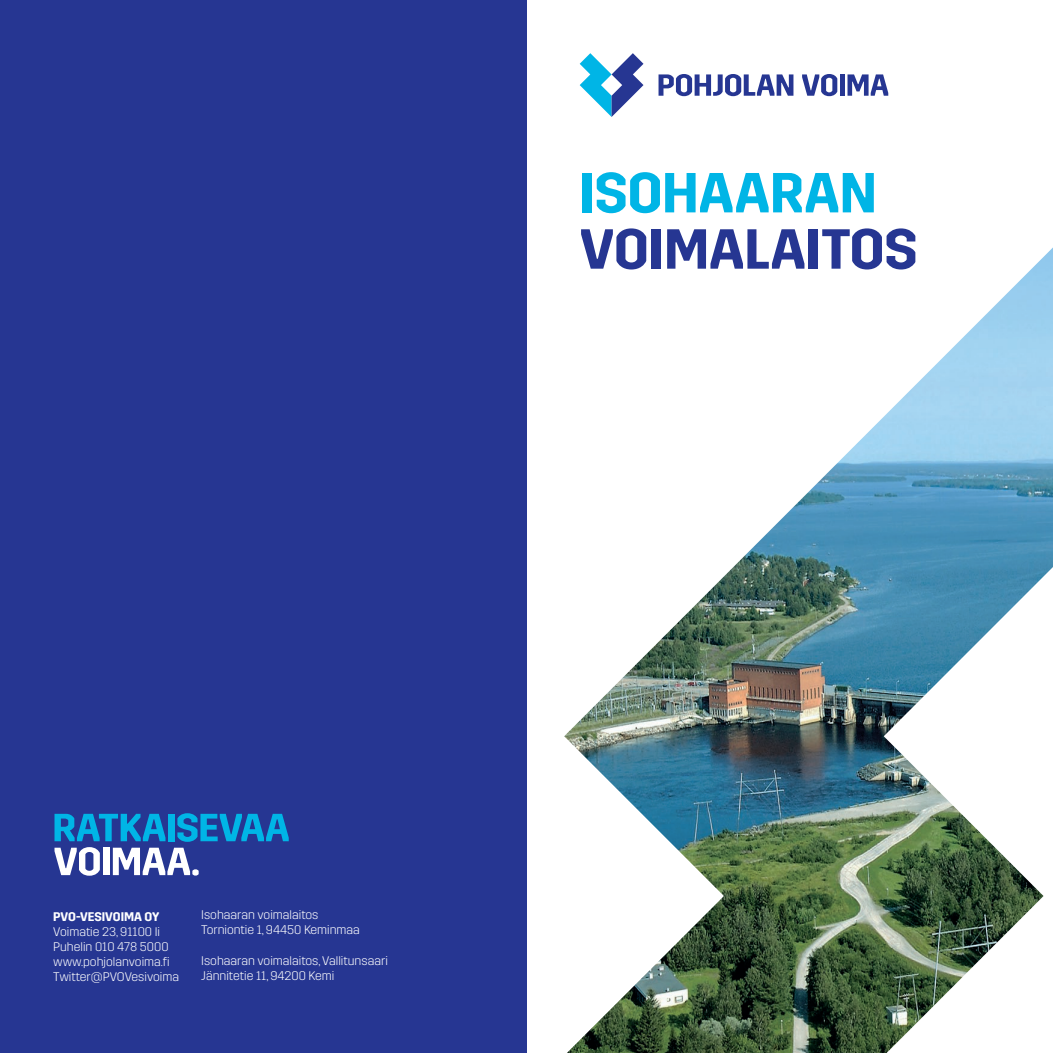
<style>
.page{position:relative;width:1053px;height:1053px;background:#fff}
.page>*{position:absolute;margin:0;border:0;box-sizing:border-box;transform-origin:0 0}
.t1{font:600 56.25px "Trim";letter-spacing:-.005em;color:#263692}
.t2{font:600 56.25px "Trim";letter-spacing:-.005em;color:#00b5e6}
.Yhteystiedot___yleis{font:300 12.5px "Trim";color:#fff}
.t3{font:600 12.5px "Trim";color:#fff}
</style>
<div class="page">
<div style="left:0;top:0;width:526px;height:1052px;background:#263692"></div>
<img style="left:564px;top:248px;width:488px;height:804px">
<svg style="left:579px;top:53px;width:64px;height:64px"></svg>
<svg style="left:658px;top:74px;width:135px;height:22px"></svg>
<svg style="left:802px;top:74px;width:35px;height:22px"></svg>
<div style="left:839px;top:74px;width:5px;height:22px;background:#263692"></div>
<svg style="left:847px;top:74px;width:41px;height:22px"></svg>
<svg style="left:54px;top:813px;width:111px;height:28px"></svg>
<div style="left:168px;top:813px;width:6px;height:28px;background:#00b5e6"></div>
<svg style="left:177px;top:813px;width:112px;height:28px"></svg>
<svg style="left:54px;top:847px;width:46px;height:28px"></svg>
<div style="left:103px;top:847px;width:6px;height:28px;background:#fff"></div>
<svg style="left:113px;top:847px;width:86px;height:28px"></svg>
<p class="t2" style="left:579px;top:161px;width:299px">ISOHAARAN</p>
<p class="t1" style="left:579px;top:217px;width:339px">VOIMALAITOS</p>
<p class="t3" style="left:53px;top:909px;width:108px">PVO-VESIVOIMA OY</p>
<p class="Yhteystiedot___yleis" style="left:53px;top:924px;width:108px">Voimatie 23, 91100 Ii</p>
<p class="Yhteystiedot___yleis" style="left:53px;top:939px;width:117px">Puhelin 010 478 5000</p>
<p class="Yhteystiedot___yleis" style="left:53px;top:954px;width:118px">www.pohjolanvoima.fi</p>
<p class="Yhteystiedot___yleis" style="left:53px;top:969px;width:127px">Twitter@PVOVesivoima</p>
<p class="Yhteystiedot___yleis" style="left:201px;top:907px;width:119px">Isohaaran voimalaitos</p>
<p class="Yhteystiedot___yleis" style="left:201px;top:922px;width:160px">Torniontie 1, 94450 Keminmaa</p>
<p class="Yhteystiedot___yleis" style="left:201px;top:952px;width:188px">Isohaaran voimalaitos, Vallitunsaari</p>
<p class="Yhteystiedot___yleis" style="left:201px;top:967px;width:134px">Jännitetie 11, 94200 Kemi</p>
</div>
